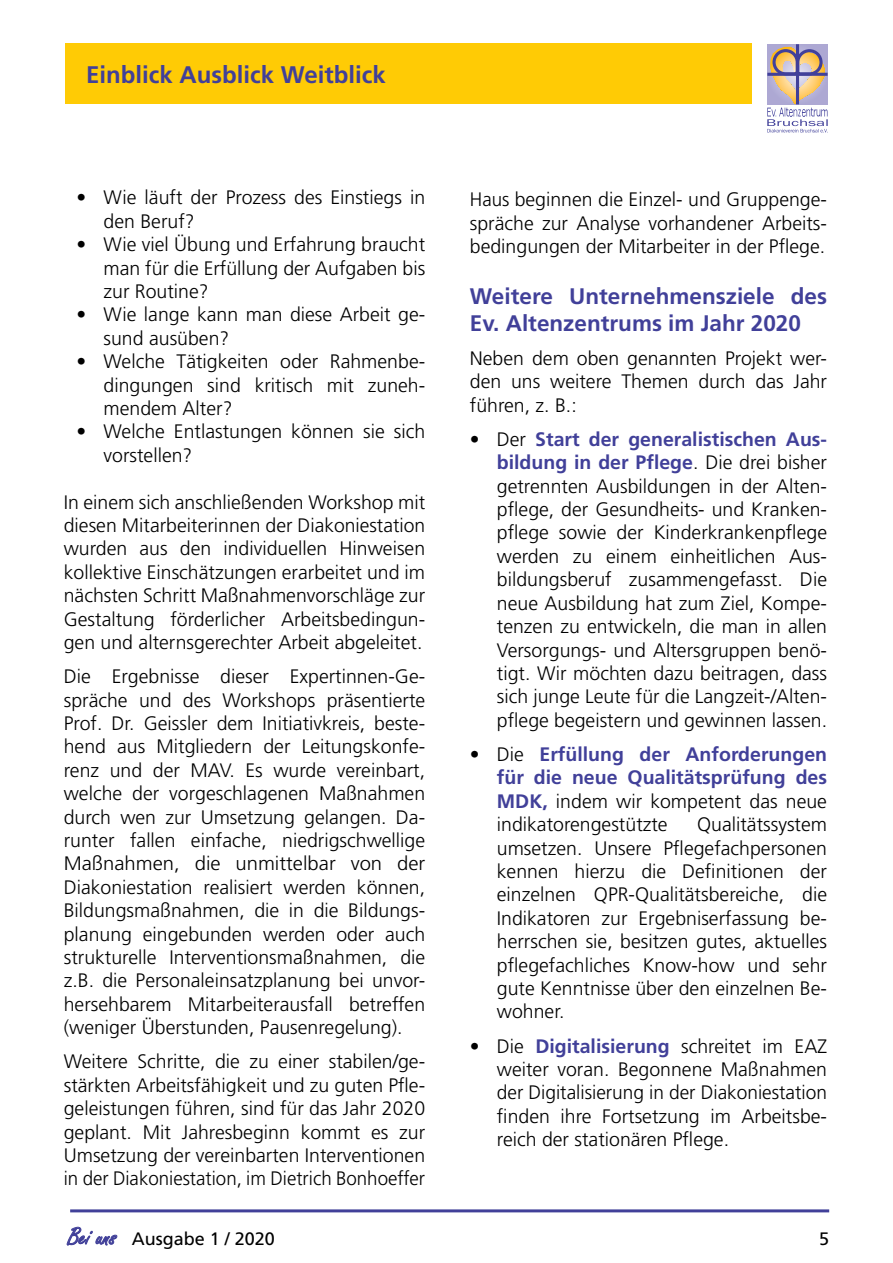
<style>
.page{position:relative;width:893px;height:1263px;background:#fff}
.page>*{position:absolute;margin:0;border:0;box-sizing:border-box;transform-origin:0 0}
.t1{font:700 24px "Frutiger";color:#414099}
.t2{font:700 22.5px/27px "Frutiger";color:#414099}
.t3{font:300 19.5px/23.4px "Frutiger";color:#000;text-align:justify}
.t4{font:300 19.5px/23.4px "Frutiger";color:#000;text-align:justify;scale:.96 1}
.t5{font:700 19.5px/23.4px "Frutiger";color:#414099;text-align:justify}
.t6{font:18px "Frutiger";color:#000}
.s1{font-weight:700;color:#414099}
.s2{font-weight:300;color:#000}
.s3{font-family:"Freestyle Script";font-size:25.95px;color:#414099}
</style>
<div class="page">
<svg style="left:66px;top:1226px;width:52px;height:20px"></svg>
<hr style="left:70px;top:1209px;width:759px;height:3px;background:#414099">
<svg style="left:767px;top:44px;width:61px;height:88px"></svg>
<div style="left:65px;top:43px;width:687px;height:61px;background:#ffcb05"></div>
<p class="t1" style="left:86px;top:61px;width:301px">Einblick Ausblick Weitblick</p>
<p class="t3" style="left:104px;top:186px;width:323px;text-indent:-27px">• Wie läuft der Prozess des Einstiegs in den Beruf?</p>
<p class="t3" style="left:104px;top:233px;width:323px;text-indent:-27px">• Wie viel Übung und Erfahrung braucht man für die Erfüllung der Aufgaben bis zur Routine?</p>
<p class="t3" style="left:104px;top:303px;width:323px;text-indent:-27px">• Wie lange kann man diese Arbeit ge&shy;sund ausüben?</p>
<p class="t3" style="left:104px;top:350px;width:323px;text-indent:-27px">• Welche Tätigkeiten oder Rahmenbe&shy;dingungen sind kritisch mit zuneh&shy;mendem Alter?</p>
<p class="t3" style="left:104px;top:420px;width:323px;text-indent:-27px">• Welche Entlastungen können sie sich vorstellen?</p>
<p class="t3" style="left:64px;top:490px;width:363px">In einem sich anschließenden Workshop mit diesen Mitarbeiterinnen der Diakoniestation wurden aus den individuellen Hinweisen kollektive Einschätzungen erarbeitet und im nächsten Schritt Maßnahmenvorschläge zur Gestaltung förderlicher Arbeitsbedingun&shy;gen und alternsgerechter Arbeit abgeleitet.</p>
<p class="t3" style="left:64px;top:665px;width:363px">Die Ergebnisse dieser Expertinnen-Ge&shy;spräche und des Workshops präsentierte Prof. Dr. Geissler dem Initiativkreis, beste&shy;hend aus Mitgliedern der Leitungskonfe&shy;renz und der MAV. Es wurde vereinbart, welche der vorgeschlagenen Maßnahmen durch wen zur Umsetzung gelangen. Da&shy;runter fallen einfache, niedrigschwellige Maßnahmen, die unmittelbar von der Diakoniestation realisiert werden können, Bildungsmaßnahmen, die in die Bildungs&shy;planung eingebunden werden oder auch strukturelle Interventionsmaßnahmen, die z.B. die Personaleinsatzplanung bei unvor&shy;hersehbarem Mitarbeiterausfall betreffen (weniger Überstunden, Pausenregelung).</p>
<p class="t3" style="left:64px;top:1050px;width:363px">Weitere Schritte, die zu einer stabilen/ge&shy;stärkten Arbeitsfähigkeit und zu guten Pfle&shy;geleistungen führen, sind für das Jahr 2020 geplant. Mit Jahresbeginn kommt es zur Umsetzung der vereinbarten Interventionen in der Diakoniestation, im Dietrich Bonhoeffer</p>
<p class="t4" style="left:470px;top:188px;width:374px">Haus beginnen die Einzel- und Gruppenge&shy;spräche zur Analyse vorhandener Arbeits&shy;bedingungen der Mitarbeiter in der Pflege.</p>
<p class="t2" style="left:470px;top:282px;width:359px">Weitere Unternehmensziele des<br>Ev. Altenzentrums im Jahr 2020</p>
<p class="t3" style="left:470px;top:346px;width:359px">Neben dem oben genannten Projekt wer&shy;den uns weitere Themen durch das Jahr führen, z. B.:</p>
<p class="t3" style="left:497px;top:427px;width:332px;text-indent:-27px">• Der <span class="s1">Start der generalistischen Aus&shy;bildung in der Pflege</span>. Die drei bisher getrennten Ausbildungen in der Alten&shy;pflege, der Gesundheits- und Kranken&shy;pflege sowie der Kinderkrankenpflege werden zu einem einheitlichen Aus&shy;bildungsberuf zusammengefasst. Die neue Ausbildung hat zum Ziel, Kompe&shy;tenzen zu entwickeln, die man in allen Versorgungs- und Altersgruppen benö&shy;tigt. Wir möchten dazu beitragen, dass sich junge Leute für die Langzeit-/Alten&shy;pflege begeistern und gewinnen lassen.</p>
<p class="t5" style="left:497px;top:742px;width:332px;text-indent:-27px"><span class="s2">• Die</span> Erfüllung der Anforderungen für die neue Qualitätsprüfung des MDK, <span class="s2">indem wir kompetent das neue indikatorengestützte</span></p>
<p class="t3" style="left:497px;top:813px;width:332px;text-indent:200px">Qualitätssystem umsetzen. Unsere Pflegefachpersonen kennen hierzu die Definitionen der einzelnen QPR-Qualitätsbereiche, die Indikatoren zur Ergebniserfassung be&shy;herrschen sie, besitzen gutes, aktuelles pflegefachliches Know-how und sehr gute Kenntnisse über den einzelnen Be&shy;wohner.</p>
<p class="t3" style="left:497px;top:1034px;width:332px;text-indent:-27px">• Die <span class="s1">Digitalisierung</span> schreitet im EAZ weiter voran. Begonnene Maßnahmen der Digitalisierung in der Diakoniestation finden ihre Fortsetzung im Arbeitsbe&shy;reich der stationären Pflege.</p>
<p class="t6" style="left:68px;top:1228px;width:208px"><span class="s3">Bei uns</span> Ausgabe 1 / 2020</p>
<p class="t6" style="left:819px;top:1228px;width:12px">5</p>
</div>
